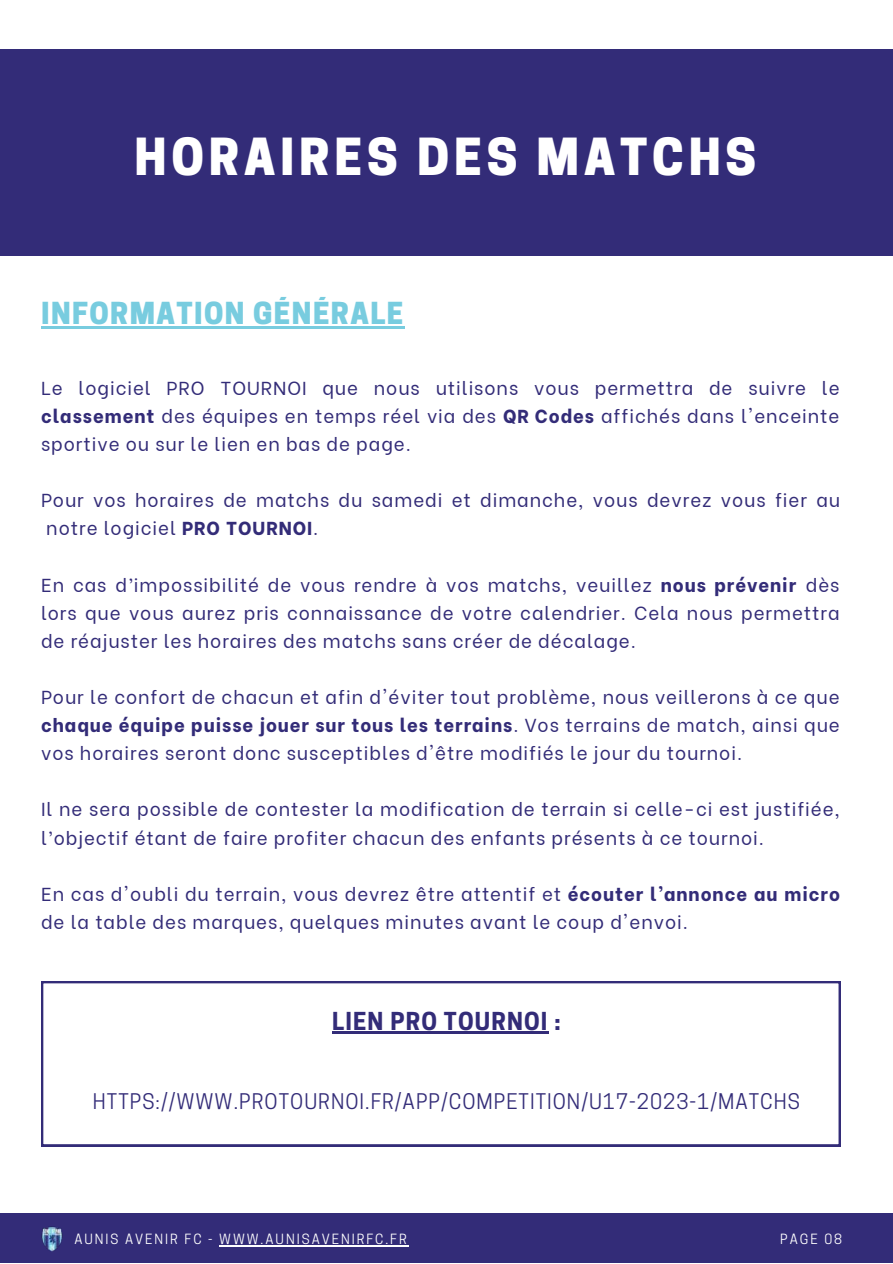
<style>
.page{position:relative;width:893px;height:1264px;background:#fff}
.page>*{position:absolute;margin:0;border:0;box-sizing:border-box;transform-origin:0 0}
.t1{font:800 48px "Cooper Hewitt";letter-spacing:.1em;color:#fff}
.t2{font:800 28.5px "Cooper Hewitt";letter-spacing:.05em;color:#78ccdf}
.t3{font:700 23.25px "Cooper Hewitt";letter-spacing:.05em;color:#332c78}
.t4{font:20.25px "Cooper Hewitt";letter-spacing:.05em;color:#332c78}
.t5{font:18.75px/28px "Be Vietnam";letter-spacing:.05em;color:#332c78;text-align:justify}
.t6{font:13.2px "Cooper Hewitt";letter-spacing:.15em;color:#fff}
.s1{font-weight:800}
</style>
<div class="page">
<div style="left:0;top:49px;width:892px;height:206px;background:#332c78"></div>
<div style="left:0;top:1213px;width:892px;height:49px;background:#332c78"></div>
<hr style="left:219px;top:1244px;width:190px;height:1px;background:#fff">
<img style="left:41px;top:1226px;width:21px;height:25px">
<hr style="left:41px;top:326px;width:364px;height:2px;background:#78ccdf">
<svg style="left:41px;top:981px;width:799px;height:165px"></svg>
<hr style="left:332px;top:1031px;width:216px;height:3px;background:#332c78">
<h1 class="t1" style="left:134px;top:139px;width:623px">HORAIRES DES MATCHS</h1>
<h2 class="t2" style="left:41px;top:302px;width:364px">INFORMATION GÉNÉRALE</h2>
<p class="t5" style="left:41px;top:372px;width:800px">Le logiciel PRO TOURNOI que nous utilisons vous permettra de suivre le <span class="s1">classement</span> des équipes en temps réel via des <span class="s1">QR Codes</span> affichés dans l'enceinte sportive ou sur le lien en bas de page.</p>
<p class="t5" style="left:41px;top:484px;width:800px">Pour vos horaires de matchs du samedi et dimanche, vous devrez vous fier au notre logiciel <span class="s1">PRO TOURNOI</span>.</p>
<p class="t5" style="left:41px;top:569px;width:800px">En cas d’impossibilité de vous rendre à vos matchs, veuillez <span class="s1">nous prévenir</span> dès lors que vous aurez pris connaissance de votre calendrier. Cela nous permettra de réajuster les horaires des matchs sans créer de décalage.</p>
<p class="t5" style="left:41px;top:681px;width:800px">Pour le confort de chacun et afin d'éviter tout problème, nous veillerons à ce que <span class="s1">chaque équipe puisse jouer sur tous les terrains</span>. Vos terrains de match, ainsi que vos horaires seront donc susceptibles d'être modifiés le jour du tournoi.</p>
<p class="t5" style="left:41px;top:793px;width:800px">Il ne sera possible de contester la modification de terrain si celle-ci est justifiée, l’objectif étant de faire profiter chacun des enfants présents à ce tournoi.</p>
<p class="t5" style="left:41px;top:878px;width:800px">En cas d'oubli du terrain, vous devrez être attentif et <span class="s1">écouter l’annonce au micro </span>de la table des marques, quelques minutes avant le coup d'envoi.</p>
<p class="t3" style="left:332px;top:1012px;width:230px">LIEN PRO TOURNOI :</p>
<p class="t4" style="left:93px;top:1094px;width:708px">HTTPS://WWW.PROTOURNOI.FR/APP/COMPETITION/U17-2023-1/MATCHS</p>
<p class="t6" style="left:74px;top:1233px;width:334px">AUNIS AVENIR FC - WWW.AUNISAVENIRFC.FR</p>
<p class="t6" style="left:780px;top:1234px;width:63px">PAGE 08</p>
</div>
